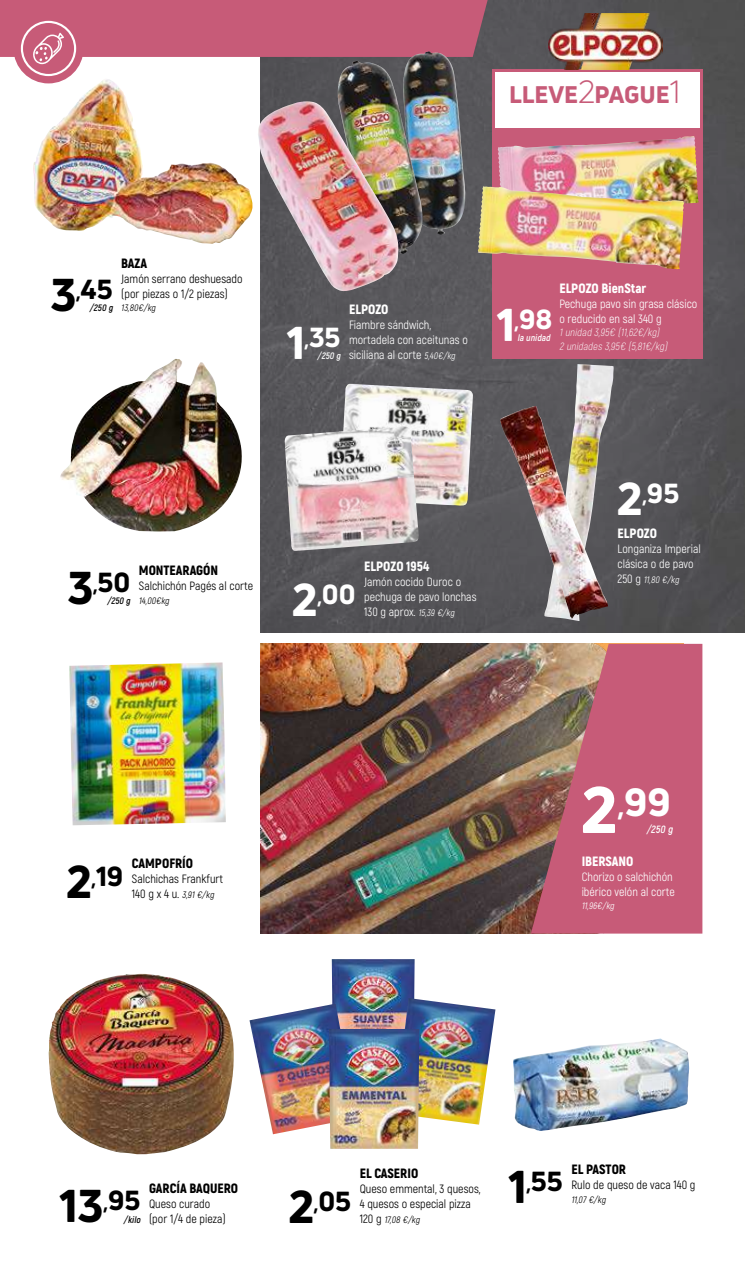
<style>
.page{position:relative;width:745px;height:1276px;background:#fff}
.page>*{position:absolute;margin:0;border:0;box-sizing:border-box;transform-origin:0 0}
.t1{font:800 64.05px "Uni Neue";color:#fff}
.t2{font:800 45px "Uni Neue";color:#000}
.t3{font:800 45px "Uni Neue";color:#fff}
.t4{font:800 38.4px "Uni Neue";color:#fff}
.t5{font:800 27px "Uni Neue";color:#000}
.t6{font:800 27px "Uni Neue";color:#fff}
.t7{font:800 23.55px "Uni Neue";color:#c75b78}
.t8{font:900 13.5px "Akrobat";color:#000}
.t9{font:900 13.5px "Akrobat";color:#fff}
.t10{font:12px/15px "Akrobat";color:#fff}
.t11{font:12px/15px "Akrobat";color:#000}
.t12{font:italic 300 10.5px/13.5px "Akrobat";color:#fff}
.t13{font:italic 700 10.5px "Akrobat";color:#fff}
.t14{font:italic 9.3px "Akrobat";color:#000}
.t15{font:italic 9.3px "Akrobat";color:#fff}
.t16{font:italic 700 9.3px "Akrobat";color:#fff}
.t17{font:italic 700 9.3px "Akrobat";color:#000}
.s1{font-weight:400;font-size:31.5px}
.s2{font-weight:700}
.s3{font-size:18px}
.s4{font-weight:700;font-style:italic;font-size:9.3px}
.s5{font-style:italic;font-size:9.3px}
.s6{font-style:normal;font-size:12px}
.s7{font-size:25.65px}
</style>
<div class="page">
<img style="left:260px;top:0;width:484px;height:632px">
<div style="left:491px;top:69px;width:211px;height:290px;background:#c75b78"></div>
<div style="left:494px;top:73px;width:204px;height:55px;background:#fff"></div>
<img style="left:33px;top:79px;width:219px;height:165px">
<img style="left:339px;top:384px;width:133px;height:122px">
<img style="left:283px;top:426px;width:136px;height:125px">
<img style="left:497px;top:136px;width:201px;height:77px">
<img style="left:477px;top:186px;width:206px;height:83px">
<img style="left:543px;top:364px;width:70px;height:257px">
<img style="left:500px;top:406px;width:107px;height:213px">
<img style="left:60px;top:359px;width:182px;height:172px">
<img style="left:69px;top:662px;width:157px;height:163px">
<img style="left:49px;top:973px;width:185px;height:181px">
<img style="left:331px;top:959px;width:83px;height:70px">
<img style="left:394px;top:998px;width:101px;height:126px">
<img style="left:249px;top:1003px;width:107px;height:131px">
<img style="left:329px;top:1029px;width:90px;height:119px">
<img style="left:513px;top:1038px;width:175px;height:93px">
<div style="left:13px;top:13px;width:70px;height:70px;background:#c75b78;border-radius:50%"></div>
<svg style="left:0;top:0;width:487px;height:76px"></svg>
<img style="left:548px;top:14px;width:113px;height:55px">
<img style="left:402px;top:51px;width:64px;height:185px">
<img style="left:337px;top:61px;width:85px;height:193px">
<img style="left:258px;top:101px;width:141px;height:190px">
<img style="left:260px;top:644px;width:270px;height:289px">
<svg style="left:530px;top:644px;width:172px;height:289px;background:#ba6272"></svg>
<h3 class="t7" style="left:509px;top:79px;width:173px">LLEVE<span class="s1">2</span>PAGUE<span class="s1">1</span></h3>
<p class="t8" style="left:121px;top:254px;width:27px">BAZA</p>
<p class="t11" style="left:121px;top:271px;width:123px">Jamón serrano deshuesado (por piezas o 1/2 piezas)</p>
<p class="t14" style="left:89px;top:303px;width:69px"><span class="s2">/250 g</span> 13,80€/kg</p>
<h2 class="t2" style="left:51px;top:265px;width:27px">3</h2>
<h3 class="t5" style="left:76px;top:271px;width:38px"><span class="s3">,</span>45</h3>
<p class="t9" style="left:349px;top:301px;width:41px">ELPOZO</p>
<p class="t10" style="left:349px;top:318px;width:84px">Fiambre sándwich,</p>
<p class="t10" style="left:349px;top:333px;width:120px">mortadela con aceitunas o</p>
<p class="t10" style="left:317px;top:348px;width:141px"><span class="s4">/250 g</span> siciliana al corte <span class="s5">5,40€/kg</span></p>
<h2 class="t3" style="left:286px;top:313px;width:20px">1</h2>
<h3 class="t6" style="left:304px;top:319px;width:38px"><span class="s3">,</span>35</h3>
<h2 class="t3" style="left:496px;top:294px;width:20px">1</h2>
<h3 class="t6" style="left:514px;top:301px;width:39px"><span class="s3">,</span>98</h3>
<p class="t16" style="left:517px;top:332px;width:36px">la unidad</p>
<p class="t9" style="left:559px;top:279px;width:88px">ELPOZO BienStar</p>
<p class="t10" style="left:559px;top:296px;width:139px">Pechuga pavo sin grasa clásico o reducido en sal 340 g</p>
<p class="t12" style="left:559px;top:326px;width:111px">1 unidad 3,95€ (11,62€/kg)<br>2 unidades 3,95€ (5,81€/kg)</p>
<p class="t8" style="left:139px;top:561px;width:81px">MONTEARAGÓN</p>
<p class="t11" style="left:139px;top:578px;width:116px">Salchichón Pagés al corte</p>
<p class="t14" style="left:107px;top:595px;width:66px"><span class="s2">/250 g</span> 14,00€kg</p>
<h2 class="t2" style="left:67px;top:557px;width:27px">3</h2>
<h3 class="t5" style="left:93px;top:563px;width:39px"><span class="s3">,</span>50</h3>
<h2 class="t3" style="left:292px;top:569px;width:27px">2</h2>
<h3 class="t6" style="left:317px;top:576px;width:40px"><span class="s3">,</span>00</h3>
<p class="t9" style="left:364px;top:557px;width:67px">ELPOZO 1954</p>
<p class="t10" style="left:364px;top:574px;width:114px">Jamón cocido Duroc o pechuga de pavo lonchas<br>130 g aprox. <span class="s5">15,39 €/kg</span></p>
<h2 class="t3" style="left:616px;top:468px;width:27px">2</h2>
<h3 class="t6" style="left:642px;top:475px;width:38px"><span class="s3">,</span>95</h3>
<p class="t9" style="left:617px;top:524px;width:41px">ELPOZO</p>
<p class="t10" style="left:617px;top:541px;width:85px">Longaniza Imperial clásica o de pavo</p>
<p class="t15" style="left:617px;top:574px;width:65px"><span class="s6">2 5 0 g</span> 11,80 €/kg</p>
<h2 class="t2" style="left:66px;top:851px;width:27px">2</h2>
<h3 class="t5" style="left:91px;top:857px;width:33px"><span class="s3">,</span>19</h3>
<p class="t8" style="left:132px;top:854px;width:63px">CAMPOFRÍO</p>
<p class="t11" style="left:132px;top:871px;width:93px">Salchichas Frankfurt<br>1 4 0 g x 4 u . <span class="s5">3,91€/kg</span></p>
<h1 class="t1" style="left:580px;top:766px;width:38px">2</h1>
<h3 class="t4" style="left:617px;top:776px;width:55px"><span class="s7">,</span>99</h3>
<p class="t13" style="left:646px;top:823px;width:30px">/250 g</p>
<p class="t9" style="left:581px;top:852px;width:53px">IBERSANO</p>
<p class="t10" style="left:581px;top:869px;width:95px">Chorizo o salchichón ibérico velón al corte</p>
<p class="t15" style="left:581px;top:900px;width:36px">11,96€/kg</p>
<h2 class="t2" style="left:59px;top:1175px;width:46px">13</h2>
<h3 class="t5" style="left:103px;top:1182px;width:38px"><span class="s3">,</span>95</h3>
<p class="t17" style="left:123px;top:1214px;width:20px">/kilo</p>
<p class="t8" style="left:149px;top:1179px;width:91px">GARCÍA BAQUERO</p>
<p class="t11" style="left:149px;top:1196px;width:78px">Queso curado (por 1/4 de pieza)</p>
<h2 class="t2" style="left:288px;top:1176px;width:27px">2</h2>
<h3 class="t5" style="left:313px;top:1182px;width:39px"><span class="s3">,</span>05</h3>
<p class="t8" style="left:359px;top:1164px;width:60px">EL CASERIO</p>
<p class="t11" style="left:359px;top:1181px;width:122px">Queso emmental, 3 quesos,<br>4 quesos o especial pizza</p>
<p class="t14" style="left:359px;top:1214px;width:64px"><span class="s6">1 2 0 g</span> 17,08 €/kg</p>
<h2 class="t2" style="left:508px;top:1156px;width:20px">1</h2>
<h3 class="t5" style="left:526px;top:1162px;width:38px"><span class="s3">,</span>55</h3>
<p class="t8" style="left:571px;top:1160px;width:56px">EL PASTOR</p>
<p class="t11" style="left:571px;top:1177px;width:126px">Rulo de queso de vaca 140 g</p>
<p class="t14" style="left:571px;top:1193px;width:38px">11,07 €/kg</p>
</div>
